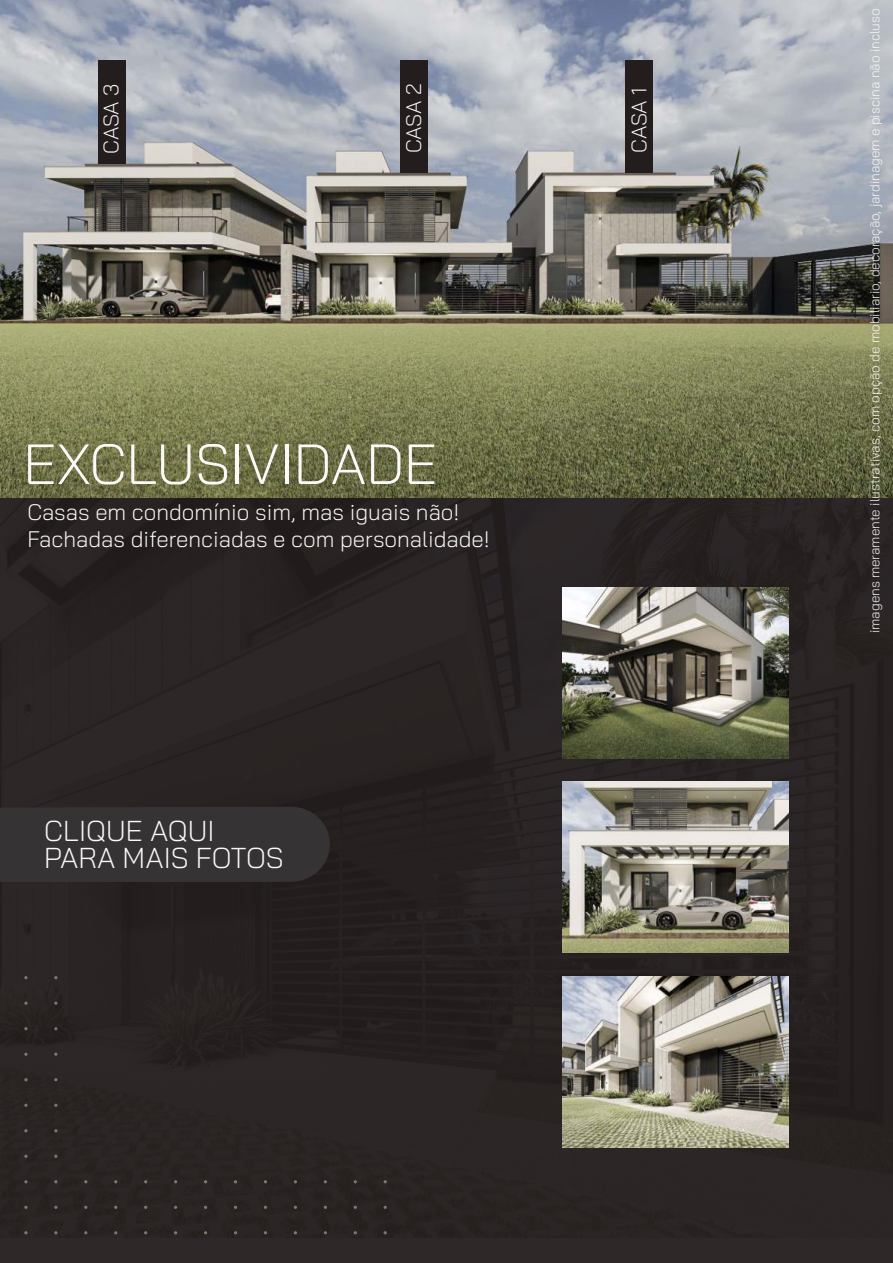
<style>
.page{position:relative;width:893px;height:1263px;background:#fff}
.page>*{position:absolute;margin:0;border:0;box-sizing:border-box;transform-origin:0 0}
.t1{font:300 56.55px "Bai Jamjuree";color:#faf9f7}
.t2{font:300 28.8px/26.8px "Bai Jamjuree";color:#faf9f7}
.t3{font:300 22.5px/27px "Bai Jamjuree";color:#faf9f7}
.t4{font:300 21px "Bai Jamjuree";letter-spacing:-.02em;color:#faf9f7}
.t5{font:300 13.5px "Bai Jamjuree";color:#faf9f7}
</style>
<div class="page">
<img style="left:0;top:0;width:893px;height:497px">
<div style="left:0;top:497px;width:893px;height:766px;background:#231d1e"></div>
<div style="left:625px;top:60px;width:27px;height:112px;background:#231d1e"></div>
<div style="left:400px;top:60px;width:28px;height:112px;background:#231d1e"></div>
<div style="left:98px;top:60px;width:27px;height:104px;background:#231d1e"></div>
<svg style="left:0;top:689px;width:330px;height:194px;fill:#2d2728"></svg>
<img style="left:562px;top:587px;width:226px;height:171px">
<img style="left:562px;top:781px;width:226px;height:172px">
<img style="left:562px;top:976px;width:226px;height:171px">
<svg style="left:54px;top:1103px;width:4px;height:4px"></svg>
<svg style="left:24px;top:1103px;width:4px;height:4px"></svg>
<svg style="left:54px;top:1078px;width:4px;height:3px"></svg>
<svg style="left:24px;top:1078px;width:4px;height:3px"></svg>
<svg style="left:54px;top:1052px;width:4px;height:4px"></svg>
<svg style="left:24px;top:1052px;width:4px;height:4px"></svg>
<svg style="left:24px;top:1027px;width:4px;height:3px"></svg>
<svg style="left:54px;top:1001px;width:4px;height:4px"></svg>
<svg style="left:24px;top:1001px;width:4px;height:4px"></svg>
<svg style="left:24px;top:1231px;width:4px;height:3px"></svg>
<svg style="left:24px;top:1206px;width:4px;height:3px"></svg>
<svg style="left:54px;top:1180px;width:4px;height:3px"></svg>
<svg style="left:24px;top:1155px;width:4px;height:3px"></svg>
<svg style="left:24px;top:1129px;width:4px;height:3px"></svg>
<svg style="left:54px;top:976px;width:4px;height:3px"></svg>
<svg style="left:24px;top:976px;width:4px;height:3px"></svg>
<h3 class="t4" style="left:101px;top:154px;width:72px;rotate:-90deg">CASA 3</h3>
<h3 class="t4" style="left:403px;top:153px;width:71px;rotate:-90deg">CASA 2</h3>
<h3 class="t4" style="left:629px;top:153px;width:67px;rotate:-90deg">CASA 1</h3>
<h1 class="t1" style="left:23px;top:436px;width:416px">EXCLUSIVIDADE</h1>
<h3 class="t3" style="left:27px;top:499px;width:464px">Casas em condomínio sim, mas iguais não!<br>Fachadas diferenciadas e com personalidade!</h3>
<h2 class="t2" style="left:44px;top:818px;width:241px">CLIQUE AQUI<br>PARA MAIS FOTOS</h2>
<p class="t5" style="left:868px;top:633px;width:626px;rotate:-90deg">imagens meramente ilustrativas, com opção de mobiliario, decoração, jardinagem e piscina não incluso</p>
</div>
